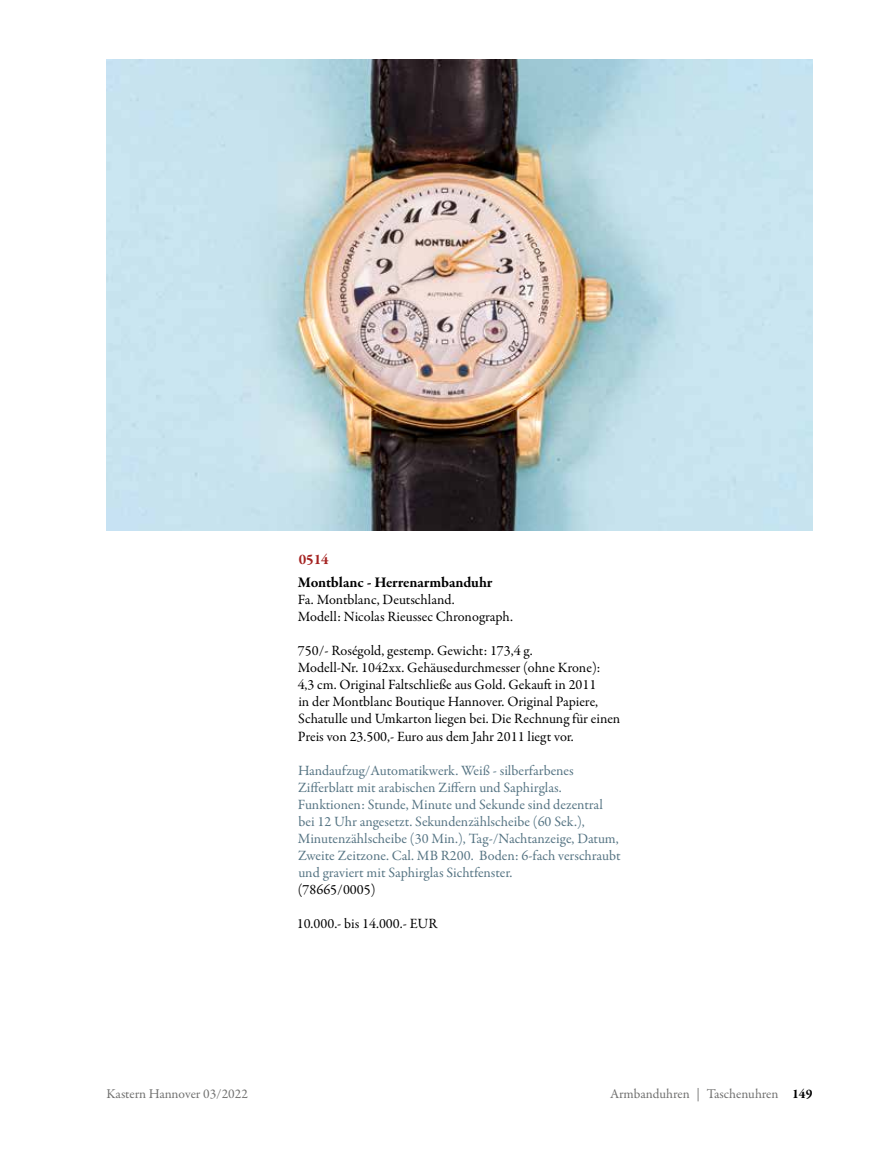
<style>
.page{position:relative;width:872px;height:1149px;background:#fff}
.page>*{position:absolute;margin:0;border:0;box-sizing:border-box;transform-origin:0 0}
.t1{font:700 15px "Garamond Premr Pro";letter-spacing:-.005em;color:#000}
.t2{font:700 15px "Garamond Premr Pro";color:#a42220}
.t3{font:14.25px/17px "Garamond Premr Pro";color:#000}
.t4{font:14.25px/17px "Garamond Premr Pro";color:#557483}
.t5{font:13.5px "Garamond Premr Pro";letter-spacing:-.005em;color:#6f6f6e}
.s1{font-weight:700;color:#000}
</style>
<div class="page">
<img style="left:106px;top:59px;width:706px;height:471px">
<p class="t2" style="left:299px;top:550px;width:32px">0514</p>
<p class="t1" style="left:298px;top:573px;width:196px">Montblanc - Herrenarmbanduhr</p>
<p class="t3" style="left:298px;top:591px;width:217px">Fa. Montblanc, Deutschland.<br>Modell: Nicolas Rieussec Chronograph.</p>
<p class="t3" style="left:298px;top:642px;width:324px">750/- Roségold, gestemp. Gewicht: 173,4 g.<br>Modell-Nr. 1042xx. Gehäusedurchmesser (ohne Krone):<br>4,3 cm. Original Faltschließe aus Gold. Gekauft in 2011<br>in der Montblanc Boutique Hannover. Original Papiere, Schatulle und Umkarton liegen bei. Die Rechnung für einen Preis von 23.500,- Euro aus dem Jahr 2011 liegt vor.</p>
<p class="t4" style="left:298px;top:761px;width:324px">Handaufzug/Automatikwerk. Weiß - silberfarbenes Zifferblatt mit arabischen Ziffern und Saphirglas.<br>Funktionen: Stunde, Minute und Sekunde sind dezentral bei 12 Uhr angesetzt. Sekundenzählscheibe (60 Sek.), Minutenzählscheibe (30 Min.), Tag-/Nachtanzeige, Datum, Zweite Zeitzone. Cal. MB R200. Boden: 6-fach verschraubt und graviert mit Saphirglas Sichtfenster.</p>
<p class="t3" style="left:298px;top:880px;width:79px">(78665/0005)</p>
<p class="t3" style="left:297px;top:914px;width:142px">10.000.- bis 14.000.- EUR</p>
<p class="t5" style="left:106px;top:1085px;width:143px">Kastern Hannover 03/2022</p>
<p class="t5" style="left:610px;top:1085px;width:204px">Armbanduhren | Taschenuhren <span class="s1">149</span></p>
</div>
